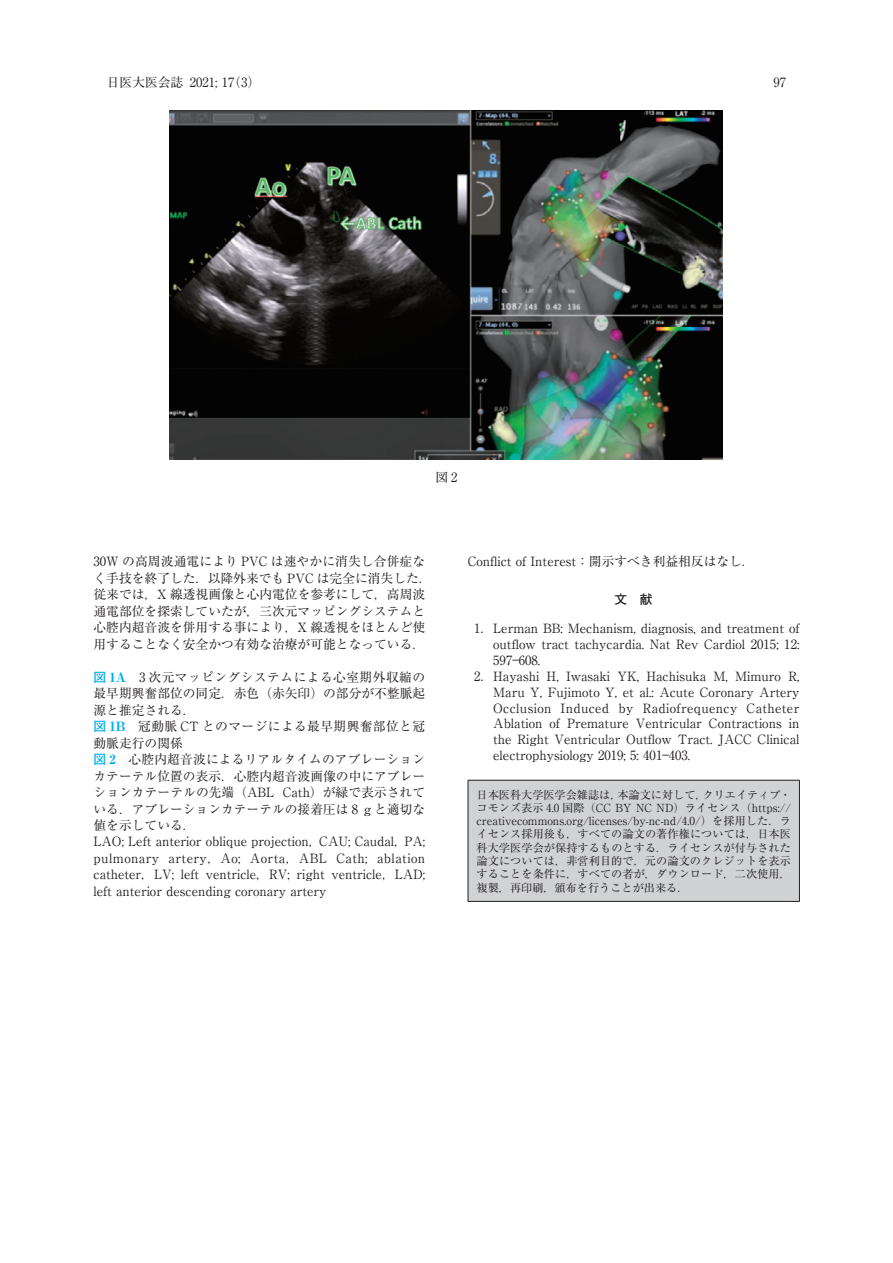
<style>
.page{position:relative;width:893px;height:1263px;background:#fff}
.page>*{position:absolute;margin:0;border:0;box-sizing:border-box;transform-origin:0 0}
.grid-12q{font:12.75px/16.5px "Ryumin Pr 6 N";color:#231f20;text-align:justify}
.cyan{font:12.75px/16.5px "Ryumin Pr 6 N";color:#231f20;text-align:justify}
.cyan-2{font:12.75px/16.5px "Ryumin Pr 6 N";letter-spacing:.03em;color:#231f20}
.reference-title{font:700 12.75px "Futo Go B101 Pr 6 N";color:#231f20}
.cc{font:11.1px/13.4px "Ryumin Pr 6 N";letter-spacing:.005em;color:#231f20;text-align:justify}
.s1{font-family:"Futo Go B101 Pr 6 N";font-weight:700;color:#00aeef}
.s2{font-weight:800;color:#00aeef}
</style>
<div class="page">
<div style="left:468px;top:780px;width:331px;height:121px;background:#d1d2d4"></div>
<hr style="left:468px;top:780px;width:332px;height:1px;background:#231f20">
<hr style="left:468px;top:780px;width:1px;height:121px;background:#231f20">
<hr style="left:799px;top:780px;width:1px;height:121px;background:#231f20">
<hr style="left:468px;top:901px;width:332px;height:1px;background:#231f20">
<img style="left:170px;top:110px;width:553px;height:350px">
<p class="grid-12q" style="left:107px;top:74px;width:155px">日医大医会誌 2021; 17（3）</p>
<p class="grid-12q" style="left:773px;top:74px;width:14px">97</p>
<p class="grid-12q" style="left:435px;top:468px;width:24px">図 2</p>
<p class="grid-12q" style="left:94px;top:553px;width:340px;text-align:left">30W の高周波通電により PVC は速やかに消失し合併症なく手技を終了した．以降外来でも PVC は完全に消失した．従来では，X 線透視画像と心内電位を参考にして，高周波通電部位を探索していたが，三次元マッピングシステムと心腔内超音波を併用する事により，X 線透視をほとんど使用することなく安全かつ有効な治療が可能となっている．</p>
<p class="cyan" style="left:94px;top:668px;width:333px"><span class="s1">図</span> <span class="s2">1A</span> 3 次元マッピングシステムによる心室期外収縮の最早期興奮部位の同定．赤色（赤矢印）の部分が不整脈起源と推定される．</p>
<p class="cyan-2" style="left:94px;top:717px;width:333px"><span class="s1">図</span> <span class="s2">1B</span>　冠動脈 CT とのマージによる最早期興奮部位と冠動脈走行の関係</p>
<p class="cyan" style="left:94px;top:750px;width:333px"><span class="s1">図</span> <span class="s2">2</span>　心腔内超音波によるリアルタイムのアブレーションカテーテル位置の表示．心腔内超音波画像の中にアブレーションカテーテルの先端（ABL Cath）が緑で表示されている．アブレーションカテーテルの接着圧は 8 g と適切な値を示している．</p>
<p class="grid-12q" style="left:94px;top:833px;width:333px">LAO; Left anterior oblique projection，CAU; Caudal，PA; pulmonary artery，Ao; Aorta，ABL Cath; ablation catheter，LV; left ventricle，RV; right ventricle，LAD; left anterior descending coronary artery</p>
<p class="grid-12q" style="left:468px;top:553px;width:288px">Conflict of Interest：開示すべき利益相反はなし．</p>
<p class="reference-title" style="left:614px;top:589px;width:40px">文　献</p>
<p class="grid-12q" style="left:493px;top:619px;width:308px;line-height:15.9px;text-indent:-19px">1．Lerman BB: Mechanism, diagnosis, and treatment of outflow tract tachycardia. Nat Rev Cardiol 2015; 12:<br>597―608.</p>
<p class="grid-12q" style="left:493px;top:667px;width:308px;line-height:15.9px;text-indent:-19px">2．Hayashi H, Iwasaki YK, Hachisuka M, Mimuro R, Maru Y, Fujimoto Y, et al.: Acute Coronary Artery Occlusion Induced by Radiofrequency Catheter Ablation of Premature Ventricular Contractions in the Right Ventricular Outflow Tract. JACC Clinical electrophysiology 2019; 5: 401―403.</p>
<p class="cc" style="left:476px;top:787px;width:316px">日本医科大学医学会雑誌は，本論文に対して，クリエイティブ・コモンズ表示 4.0 国際（CC BY NC ND）ライセンス（https:// creativecommons.org/licenses/by-nc-nd/4.0/）を採用した．ライセンス採用後も，すべての論文の著作権については，日本医科大学医学会が保持するものとする．ライセンスが付与された論文については，非営利目的で，元の論文のクレジットを表示することを条件に，すべての者が，ダウンロード，二次使用，複製，再印刷，頒布を行うことが出来る．</p>
</div>
